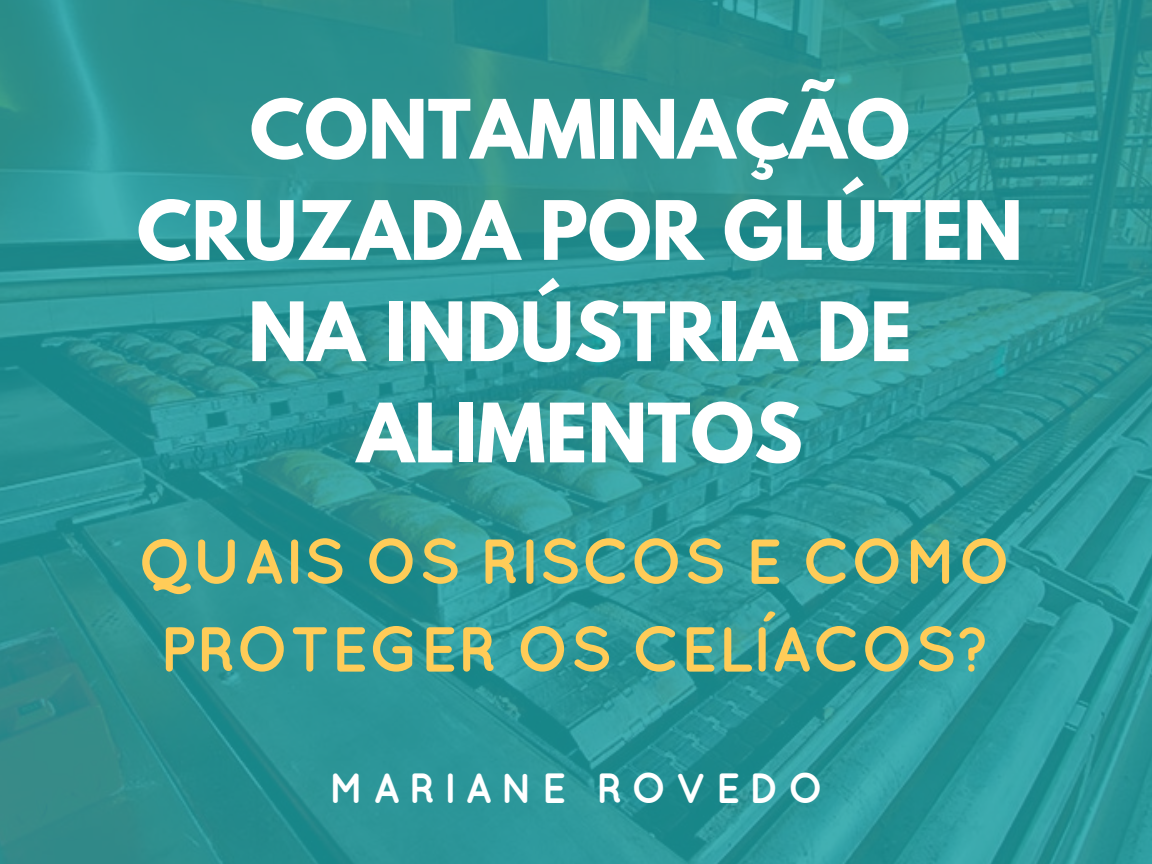
<style>
.page{position:relative;width:1152px;height:864px;background:#fff}
.page>*{position:absolute;margin:0;border:0;box-sizing:border-box;transform-origin:0 0}
.t1{font:700 72.45px/101.2px "League Spartan";color:#fff;text-align:center}
.t2{font:700 63.45px/87.8px "Quicksand";color:#ffcc58;text-align:center}
.t3{font:700 42.3px "Quicksand";letter-spacing:.2em;color:#fff}
</style>
<div class="page">
<img style="left:0;top:0;width:1152px;height:864px">
<p class="t1" style="left:137px;top:88px;width:888px">CONTAMINAÇÃO<br>CRUZADA POR GLÚTEN<br>NA INDÚSTRIA DE<br>ALIMENTOS</p>
<p class="t2" style="left:138px;top:517px;width:875px">QUAIS OS RISCOS E COMO<br>PROTEGER OS CELÍACOS?</p>
<p class="t3" style="left:329px;top:763px;width:496px">MARIANE ROVEDO</p>
</div>
